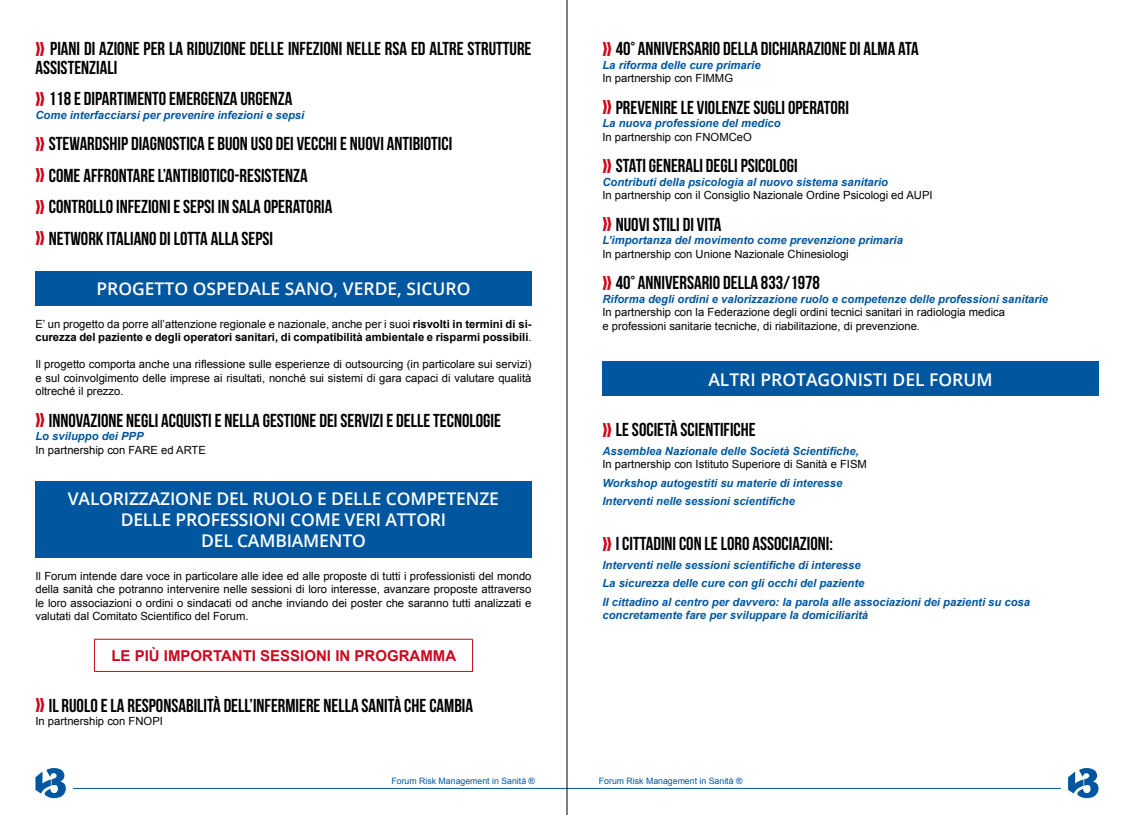
<style>
.page{position:relative;width:1134px;height:815px;background:#fff}
.page>*{position:absolute;margin:0;border:0;box-sizing:border-box;transform-origin:0 0}
.t1{font:18.75px/31.5px "Bebas Neue";color:#000}
.t2{font:600 17.5px/21px "Open Sans";letter-spacing:-.01em;color:#fff;text-align:center}
.t3{font:700 15px "Arial";color:#cd071e}
.t4{font:11.25px/13.5px "Arial";color:#000;text-align:justify}
.t5{font:italic 700 11.25px/18.5px "Arial";color:#00579f}
.t6{font:700 11.25px/13.5px "Arial";color:#000}
.t7{font:8.75px "Arial";color:#00579f}
.s1{font-size:26.25px;color:#cd071e}
.s2{font-weight:400}
</style>
<div class="page">
<svg style="left:1068px;top:768px;width:30px;height:30px"></svg>
<svg style="left:35px;top:768px;width:31px;height:30px"></svg>
<hr style="left:73px;top:788px;width:988px;height:1px;background:#00579f">
<div style="left:35px;top:271px;width:496px;height:35px;background:#00579f"></div>
<div style="left:35px;top:481px;width:496px;height:77px;background:#00579f"></div>
<hr style="left:94px;top:639px;width:379px;height:1px;background:#cd071e">
<hr style="left:94px;top:640px;width:1px;height:31px;background:#cd071e">
<hr style="left:472px;top:640px;width:1px;height:31px;background:#cd071e">
<hr style="left:94px;top:671px;width:379px;height:1px;background:#cd071e">
<div style="left:602px;top:362px;width:496px;height:34px;background:#00579f"></div>
<hr style="left:567px;top:0;width:1px;height:815px;background:#000">
<h1 class="t1" style="left:35px;top:39px;width:498px;line-height:18.8px"><span class="s1">»</span> PIANI DI AZIONE PER LA RIDUZIONE DELLE INFEZIONI NELLE RSA ED ALTRE STRUTTURE<br>ASSISTENZIALI</h1>
<h1 class="t1" style="left:35px;top:83px;width:258px"><span class="s1">»</span> 118 E DIPARTIMENTO EMERGENZA URGENZA</h1>
<p class="t5" style="left:35px;top:106px;width:270px">Come interfacciarsi per prevenire infezioni e sepsi</p>
<h1 class="t1" style="left:35px;top:128px;width:418px"><span class="s1">»</span> STEWARDSHIP DIAGNOSTICA E BUON USO DEI VECCHI E NUOVI ANTIBIOTICI <span class="s1">»</span> COME AFFRONTARE L’ANTIBIOTICO-RESISTENZA<br><span class="s1">»</span> CONTROLLO INFEZIONI E SEPSI IN SALA OPERATORIA<br><span class="s1">»</span> NETWORK ITALIANO DI LOTTA ALLA SEPSI</h1>
<h2 class="t2" style="left:96px;top:278px;width:376px">PROGETTO OSPEDALE SANO, VERDE, SICURO</h2>
<p class="t6" style="left:35px;top:317px;width:498px"><span class="s2">E’ un progetto da porre all’attenzione regionale e nazionale, anche per i suoi</span> risvolti in termini di si&shy;curezza del paziente e degli operatori sanitari, di compatibilità ambientale e risparmi possibili<span class="s2">.</span></p>
<p class="t4" style="left:35px;top:358px;width:498px">Il progetto comporta anche una riflessione sulle esperienze di outsourcing (in particolare sui servizi) e sul coinvolgimento delle imprese ai risultati, nonché sui sistemi di gara capaci di valutare qualità oltreché il prezzo.</p>
<h1 class="t1" style="left:35px;top:404px;width:467px"><span class="s1">»</span> INNOVAZIONE NEGLI ACQUISTI E NELLA GESTIONE DEI SERVIZI E DELLE TECNOLOGIE</h1>
<p class="t5" style="left:35px;top:428px;width:110px">Lo sviluppo dei PPP</p>
<p class="t4" style="left:35px;top:443px;width:172px">In partnership con FARE ed ARTE</p>
<h2 class="t2" style="left:68px;top:488px;width:433px">VALORIZZAZIONE DEL RUOLO E DELLE COMPETENZE<br>DELLE PROFESSIONI COME VERI ATTORI<br>DEL CAMBIAMENTO</h2>
<p class="t4" style="left:35px;top:569px;width:498px">Il Forum intende dare voce in particolare alle idee ed alle proposte di tutti i professionisti del mondo della sanità che potranno intervenire nelle sessioni di loro interesse, avanzare proposte attraverso le loro associazioni o ordini o sindacati od anche inviando dei poster che saranno tutti analizzati e valutati dal Comitato Scientifico del Forum.</p>
<h3 class="t3" style="left:111px;top:646px;width:346px">LE PIÙ IMPORTANTI SESSIONI IN PROGRAMMA</h3>
<h1 class="t1" style="left:35px;top:689px;width:439px"><span class="s1">»</span> IL RUOLO E LA RESPONSABILITÀ DELL’INFERMIERE NELLA SANITÀ CHE CAMBIA</h1>
<p class="t4" style="left:35px;top:715px;width:129px">In partnership con FNOPI</p>
<h1 class="t1" style="left:602px;top:33px;width:318px"><span class="s1">»</span> 40° ANNIVERSARIO DELLA DICHIARAZIONE DI ALMA ATA</h1>
<p class="t5" style="left:602px;top:56px;width:160px">La riforma delle cure primarie</p>
<p class="t4" style="left:602px;top:72px;width:132px">In partnership con FIMMG</p>
<h1 class="t1" style="left:602px;top:91px;width:248px"><span class="s1">»</span> PREVENIRE LE VIOLENZE SUGLI OPERATORI</h1>
<p class="t5" style="left:602px;top:114px;width:180px">La nuova professione del medico</p>
<p class="t4" style="left:602px;top:130px;width:151px">In partnership con FNOMCeO</p>
<h1 class="t1" style="left:602px;top:150px;width:197px"><span class="s1">»</span> STATI GENERALI DEGLI PSICOLOGI</h1>
<p class="t5" style="left:602px;top:173px;width:287px">Contributi della psicologia al nuovo sistema sanitario</p>
<p class="t4" style="left:602px;top:189px;width:332px">In partnership con il Consiglio Nazionale Ordine Psicologi ed AUPI</p>
<h1 class="t1" style="left:602px;top:208px;width:121px"><span class="s1">»</span> NUOVI STILI DI VITA</h1>
<p class="t5" style="left:602px;top:231px;width:302px">L’importanza del movimento come prevenzione primaria</p>
<p class="t4" style="left:602px;top:247px;width:248px">In partnership con Unione Nazionale Chinesiologi</p>
<h1 class="t1" style="left:602px;top:267px;width:219px"><span class="s1">»</span> 40° ANNIVERSARIO DELLA 833/1978</h1>
<p class="t5" style="left:602px;top:290px;width:447px">Riforma degli ordini e valorizzazione ruolo e competenze delle professioni sanitarie</p>
<p class="t4" style="left:602px;top:306px;width:404px">In partnership con la Federazione degli ordini tecnici sanitari in radiologia medica e professioni sanitarie tecniche, di riabilitazione, di prevenzione.</p>
<h2 class="t2" style="left:708px;top:368px;width:286px">ALTRI PROTAGONISTI DEL FORUM</h2>
<h1 class="t1" style="left:602px;top:414px;width:155px"><span class="s1">»</span> LE SOCIETÀ SCIENTIFICHE</h1>
<p class="t5" style="left:602px;top:442px;width:258px">Assemblea Nazionale delle Società Scientifiche,</p>
<p class="t4" style="left:602px;top:458px;width:266px">In partnership con Istituto Superiore di Sanità e FISM</p>
<p class="t5" style="left:602px;top:474px;width:241px">Workshop autogestiti su materie di interesse<br>Interventi nelle sessioni scientifiche</p>
<h1 class="t1" style="left:602px;top:528px;width:232px"><span class="s1">»</span> I CITTADINI CON LE LORO ASSOCIAZIONI:</h1>
<p class="t5" style="left:602px;top:556px;width:429px">Interventi nelle sessioni scientifiche di interesse<br>La sicurezza delle cure con gli occhi del paziente<br>Il cittadino al centro per davvero: la parola alle associazioni dei pazienti su cosa</p>
<p class="t5" style="left:602px;top:607px;width:267px">concretamente fare per sviluppare la domiciliarità</p>
<p class="t7" style="left:391px;top:775px;width:145px">Forum Risk Management in Sanità ®</p>
<p class="t7" style="left:599px;top:775px;width:145px">Forum Risk Management in Sanità ®</p>
</div>
